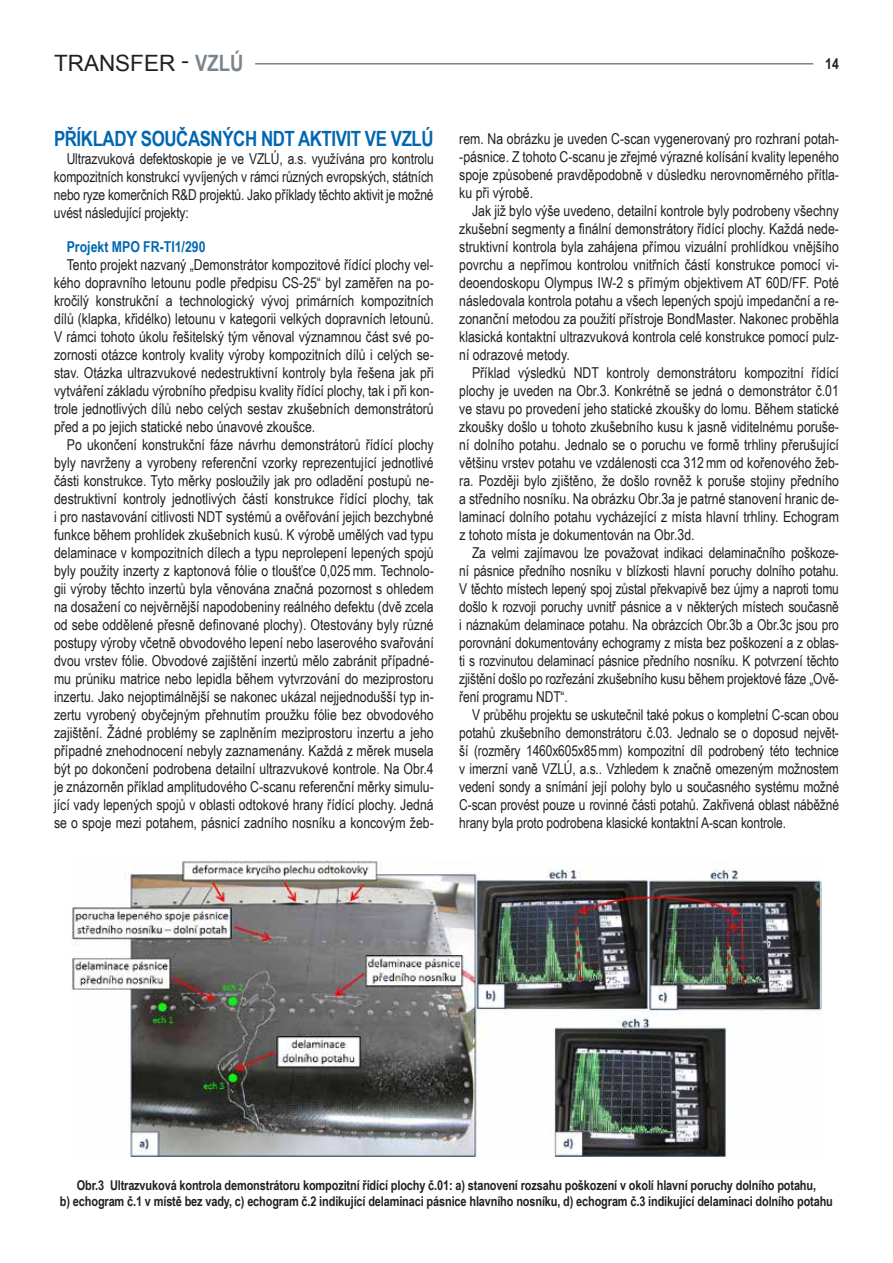
<style>
.page{position:relative;width:893px;height:1263px;background:#fff}
.page>*{position:absolute;margin:0;border:0;box-sizing:border-box;transform-origin:0 0}
.t1{font:22.5px "Arial";color:#231f20}
.t2{font:700 21px "Arial Narrow";letter-spacing:-.02em;color:#0067b1}
.t3{font:15px/18px "Arial Narrow";color:#231f20;text-align:justify}
.t4{font:700 15px "Arial Narrow";color:#0067b1}
.t5{font:700 15px "Arial Narrow";color:#231f20}
.t6{font:700 13.5px/16.2px "Arial Narrow";letter-spacing:-.01em;color:#231f20;text-align:center}
.s1{font-family:"Arial Narrow";font-weight:700;color:#7b848b}
</style>
<div class="page">
<hr style="left:255px;top:63px;width:558px;height:2px;background:#7b848b">
<img style="left:72px;top:860px;width:749px;height:297px">
<h1 class="t1" style="left:54px;top:49px;width:191px">TRANSFER - <span class="s1">VZLÚ</span></h1>
<p class="t5" style="left:825px;top:53px;width:15px">14</p>
<h2 class="t2" style="left:54px;top:123px;width:111px">Příklady souča</h2>
<h2 class="t2" style="left:200px;top:123px;width:235px">sných NDT aktivit ve VZLÚ</h2>
<p class="t3" style="left:54px;top:149px;width:381px;text-indent:13px">Ultrazvuková defektoskopie je ve VZLÚ, a.s. využívána pro kontrolu kompozitních konstrukcí vyvíjených v rámci různých evropských, státních nebo ryze komerčních R&amp;D projektů. Jako příklady těchto aktivit je možné uvést následující projekty:</p>
<p class="t4" style="left:67px;top:235px;width:140px">Projekt MPO FR-TI 1/290</p>
<p class="t3" style="left:54px;top:255px;width:381px;text-indent:13px">Tento projekt nazvaný „Demonstrátor kompozitové řídící plochy vel&shy;kého dopravního letounu podle předpisu CS-25“ byl zaměřen na po&shy;kročilý konstrukční a technologický vývoj primárních kompozitních dílů (klapka, křidélko) letounu v kategorii velkých dopravních letounů.<br>V rámci tohoto úkolu řešitelský tým věnoval významnou část své po&shy;zornosti otázce kontroly kvality výroby kompozitních dílů i celých se&shy;stav. Otázka ultrazvukové nedestruktivní kontroly byla řešena jak při vytváření základu výrobního předpisu kvality řídící plochy, tak i při kon&shy;trole jednotlivých dílů nebo celých sestav zkušebních demonstrátorů před a po jejich statické nebo únavové zkoušce.</p>
<p class="t3" style="left:54px;top:435px;width:381px;text-indent:13px">Po ukončení konstrukční fáze návrhu demonstrátorů řídící plochy byly navrženy a vyrobeny referenční vzorky reprezentující jednotlivé části konstrukce. Tyto měrky posloužily jak pro odladění postupů ne&shy;destruktivní kontroly jednotlivých částí konstrukce řídící plochy, tak i pro nastavování citlivosti NDT systémů a ověřování jejich bezchybné funkce během prohlídek zkušebních kusů. K výrobě umělých vad typu delaminace v kompozitních dílech a typu neprolepení lepených spojů byly použity inzerty z kaptonová fólie o tloušťce 0,025mm. Technolo&shy;gii výroby těchto inzertů byla věnována značná pozornost s ohledem na dosažení co nejvěrnější napodobeniny reálného defektu (dvě zcela od sebe oddělené přesně definované plochy). Otestovány byly různé postupy výroby včetně obvodového lepení nebo laserového svařování dvou vrstev fólie. Obvodové zajištění inzertů mělo zabránit případné&shy;mu průniku matrice nebo lepidla během vytvrzování do meziprostoru inzertu. Jako nejoptimálnější se nakonec ukázal nejjednodušší typ in&shy;zertu vyrobený obyčejným přehnutím proužku fólie bez obvodového zajištění. Žádné problémy se zaplněním meziprostoru inzertu a jeho případné znehodnocení nebyly zaznamenány. Každá z měrek musela být po dokončení podrobena detailní ultrazvukové kontrole. Na Obr.4 je znázorněn příklad amplitudového C-scanu referenční měrky simulu&shy;jící vady lepených spojů v oblasti odtokové hrany řídící plochy. Jedná se o spoje mezi potahem, pásnicí zadního nosníku a koncovým žeb-</p>
<p class="t3" style="left:459px;top:129px;width:381px">rem. Na obrázku je uveden C-scan vygenerovaný pro rozhraní potah--pásnice. Z tohoto C-scanu je zřejmé výrazné kolísání kvality lepeného spoje způsobené pravděpodobně v důsledku nerovnoměrného přítla&shy;ku při výrobě.</p>
<p class="t3" style="left:459px;top:201px;width:381px;text-indent:13px">Jak již bylo výše uvedeno, detailní kontrole byly podrobeny všechny zkušební segmenty a finální demonstrátory řídící plochy. Každá nede&shy;struktivní kontrola byla zahájena přímou vizuální prohlídkou vnějšího povrchu a nepřímou kontrolou vnitřních částí konstrukce pomocí vi&shy;deoendoskopu Olympus IW-2 s přímým objektivem AT 60D/FF. Poté následovala kontrola potahu a všech lepených spojů impedanční a re&shy;zonanční metodou za použití přístroje BondMaster. Nakonec proběhla klasická kontaktní ultrazvuková kontrola celé konstrukce pomocí pulz&shy;ní odrazové metody.</p>
<p class="t3" style="left:459px;top:363px;width:381px;text-indent:13px">Příklad výsledků NDT kontroly demonstrátoru kompozitní řídící plochy je uveden na Obr.3. Konkrétně se jedná o demonstrátor č.01 ve stavu po provedení jeho statické zkoušky do lomu. Během statické zkoušky došlo u tohoto zkušebního kusu k jasně viditelnému poruše&shy;ní dolního potahu. Jednalo se o poruchu ve formě trhliny přerušující většinu vrstev potahu ve vzdálenosti cca 312mm od kořenového žeb&shy;ra. Později bylo zjištěno, že došlo rovněž k poruše stojiny předního a středního nosníku. Na obrázku Obr.3a je patrné stanovení hranic de&shy;laminací dolního potahu vycházející z místa hlavní trhliny. Echogram z tohoto místa je dokumentován na Obr.3d.</p>
<p class="t3" style="left:459px;top:543px;width:381px;text-indent:13px">Za velmi zajímavou lze považovat indikaci delaminačního poškoze&shy;ní pásnice předního nosníku v blízkosti hlavní poruchy dolního potahu.<br>V těchto místech lepený spoj zůstal překvapivě bez újmy a naproti tomu došlo k rozvoji poruchy uvnitř pásnice a v některých místech současně i náznakům delaminace potahu. Na obrázcích Obr.3b a Obr.3c jsou pro porovnání dokumentovány echogramy z místa bez poškození a z oblas&shy;ti s rozvinutou delaminací pásnice předního nosníku. K potvrzení těchto zjištění došlo po rozřezání zkušebního kusu během projektové fáze „Ově&shy;ření programu NDT“.</p>
<p class="t3" style="left:459px;top:705px;width:381px;text-indent:13px">V průběhu projektu se uskutečnil také pokus o kompletní C-scan obou potahů zkušebního demonstrátoru č.03. Jednalo se o doposud největ&shy;ší (rozměry 1460x605x85mm) kompozitní díl podrobený této technice v imerzní vaně VZLÚ, a.s.. Vzhledem k značně omezeným možnostem vedení sondy a snímání její polohy bylo u současného systému možné C-scan provést pouze u rovinné části potahů. Zakřivená oblast náběžné hrany byla proto podrobena klasické kontaktní A-scan kontrole.</p>
<p class="t6" style="left:60px;top:1176px;width:774px">Obr.3 Ultrazvuková kontrola demonstrátoru kompozitní řídící plochy č.01: a) stanovení rozsahu poškození v okolí hlavní poruchy dolního potahu,<br>b) echogram č.1 v místě bez vady, c) echogram č.2 indikující delaminaci pásnice hlavního nosníku, d) echogram č.3 indikující delaminaci dolního potahu</p>
</div>
